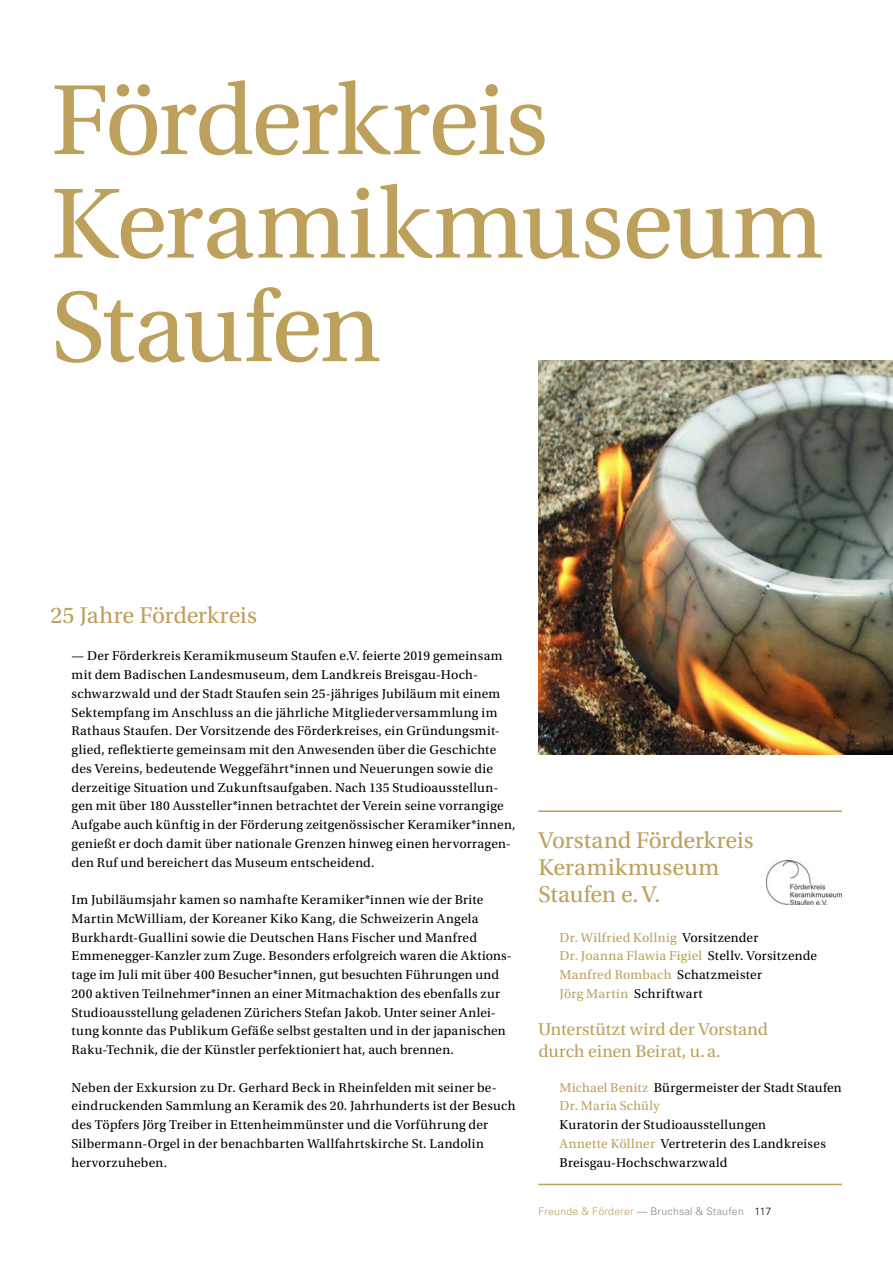
<style>
.page{position:relative;width:893px;height:1263px;background:#fff}
.page>*{position:absolute;margin:0;border:0;box-sizing:border-box;transform-origin:0 0}
.Seite_INHALT_riesig{font:105px/103.5px "Utopia Std";letter-spacing:-.02em;color:#bda05b}
.Infokasten_Titel_mit_Linie{font:24px/27px "Utopia Std";letter-spacing:-.005em;color:#bda05b}
.Seite_Auszeichnung_Einschub_FACT{font:24px "Utopia Std";letter-spacing:-.005em;color:#bda05b}
.Infokasten_Zwischen{font:18px/21.6px "Utopia Std";color:#bda05b}
.Seite_Fliesstext{font:13.5px/18.8px "Utopia Std";letter-spacing:.015em;color:#000}
.Seite_Fliesstext-2{font:13.5px "Utopia Std";letter-spacing:.02em;color:#bda05b}
.Infokasten_Fließtext_mit_Linie{font:13.5px/18.8px "Utopia Std";letter-spacing:.02em;color:#000}
.Seite_Fliesstext-3{font:13.5px "Utopia Std";letter-spacing:.04em;color:#000}
.t1{font:300 10.5px "Univers LT Std";letter-spacing:.025em;color:#878988}
.s1{color:#000}
.s2{color:#bda05b}
</style>
<div class="page">
<hr style="left:538px;top:810px;width:304px;height:2px;background:#bda05b">
<hr style="left:538px;top:1184px;width:304px;height:1px;background:#bda05b">
<img style="left:538px;top:360px;width:355px;height:394px">
<img style="left:767px;top:860px;width:75px;height:44px">
<h1 class="Seite_INHALT_riesig" style="left:51px;top:70px;width:774px">Förderkreis<br>Keramikmuseum<br>Staufen</h1>
<h2 class="Seite_Auszeichnung_Einschub_FACT" style="left:50px;top:602px;width:208px">25 Jahre Förderkreis</h2>
<p class="Seite_Fliesstext" style="left:72px;top:647px;width:445px">— Der Förderkreis Keramikmuseum Staufen e.V. feierte 2019 gemeinsam mit dem Badischen Landesmuseum, dem Landkreis Breisgau-Hoch&shy;schwarzwald und der Stadt Staufen sein 25-jähriges Jubiläum mit einem Sektempfang im Anschluss an die jährliche Mitgliederversammlung im Rathaus Staufen. Der Vorsitzende des Förderkreises, ein Gründungsmit&shy;glied, reflektierte gemeinsam mit den Anwesenden über die Geschichte des Vereins, bedeutende Weggefährt*innen und Neuerungen sowie die derzeitige Situation und Zukunftsaufgaben. Nach 135 Studioausstellun&shy;gen mit über 180 Aussteller*innen betrachtet der Verein seine vorrangige Aufgabe auch künftig in der Förderung zeitgenössischer Keramiker*innen, genießt er doch damit über nationale Grenzen hinweg einen hervorragen&shy;den Ruf und bereichert das Museum entscheidend.</p>
<p class="Seite_Fliesstext" style="left:72px;top:891px;width:442px">Im Jubiläumsjahr kamen so namhafte Keramiker*innen wie der Brite Martin McWilliam, der Koreaner Kiko Kang, die Schweizerin Angela Burkhardt-Guallini sowie die Deutschen Hans Fischer und Manfred Emmenegger-Kanzler zum Zuge. Besonders erfolgreich waren die Aktions&shy;tage im Juli mit über 400 Besucher*innen, gut besuchten Führungen und 200 aktiven Teilnehmer*innen an einer Mitmachaktion des ebenfalls zur Studioausstellung geladenen Zürichers Stefan Jakob. Unter seiner Anlei&shy;tung konnte das Publikum Gefäße selbst gestalten und in der japanischen Raku-Technik, die der Künstler perfektioniert hat, auch brennen.</p>
<p class="Seite_Fliesstext" style="left:72px;top:1078px;width:445px">Neben der Exkursion zu Dr. Gerhard Beck in Rheinfelden mit seiner be&shy;eindruckenden Sammlung an Keramik des 20. Jahrhunderts ist der Besuch des Töpfers Jörg Treiber in Ettenheimmünster und die Vorführung der Silbermann-Orgel in der benachbarten Wallfahrtskirche St. Landolin hervorzuheben.</p>
<h2 class="Infokasten_Titel_mit_Linie" style="left:538px;top:827px;width:217px">Vorstand Förderkreis<br>Keramikmuseum<br>Staufen e.V.</h2>
<p class="Seite_Fliesstext-2" style="left:560px;top:930px;width:200px">Dr. Wilfried Kollnig <span class="s1">Vorsitzender</span></p>
<p class="Seite_Fliesstext-2" style="left:560px;top:949px;width:259px">Dr. Joanna Flawia Figiel <span class="s1">Stellv. Vorsitzende</span></p>
<p class="Seite_Fliesstext-2" style="left:560px;top:967px;width:204px">Manfred Rombach <span class="s1">Schatzmeister</span></p>
<p class="Seite_Fliesstext-3" style="left:560px;top:986px;width:145px"><span class="s2">Jörg Martin</span> Schriftwart</p>
<h3 class="Infokasten_Zwischen" style="left:538px;top:1019px;width:231px">Unterstützt wird der Vorstand durch einen Beirat, u. a.</h3>
<p class="Seite_Fliesstext" style="left:560px;top:1078px;width:283px"><span class="s2">Michael Benitz</span> Bürgermeister der Stadt Staufen</p>
<p class="Seite_Fliesstext" style="left:560px;top:1097px;width:208px"><span class="s2">Dr. Maria Schüly<br></span>Kuratorin der Studioausstellungen</p>
<p class="Infokasten_Fließtext_mit_Linie" style="left:560px;top:1134px;width:268px"><span class="s2">Annette Köllner</span> Vertreterin des Landkreises<br>Breisgau-Hochschwarzwald</p>
<p class="t1" style="left:539px;top:1205px;width:234px"><span class="s2">Freunde &amp; Förderer</span> — Bruchsal &amp; Staufen <span class="s1">117</span></p>
</div>
